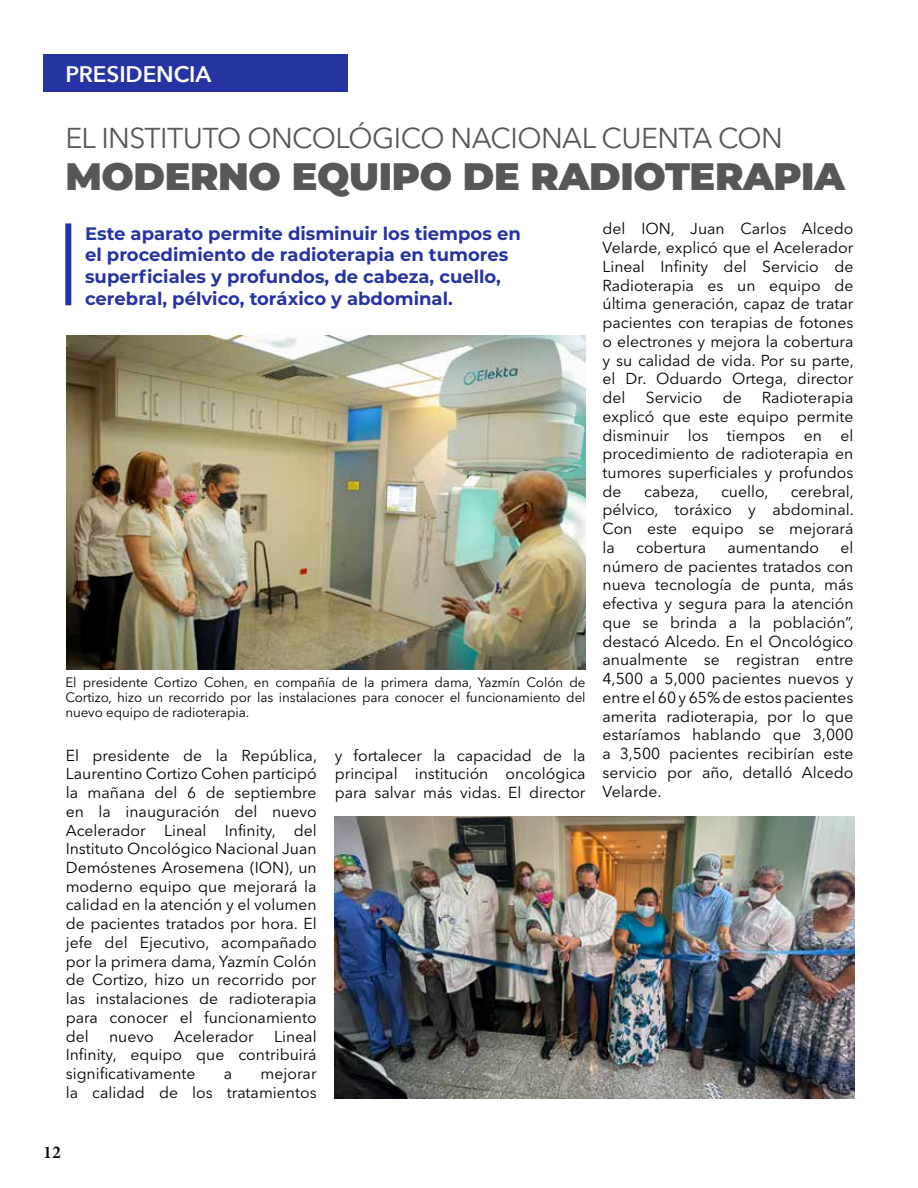
<style>
.page{position:relative;width:918px;height:1188px;background:#fff}
.page>*{position:absolute;margin:0;border:0;box-sizing:border-box;transform-origin:0 0}
.t1{font:900 38.25px "Montserrat";letter-spacing:-.01em;color:#575756}
.t2{font:28.5px "Avenir Next LT Pro";letter-spacing:-.02em;color:#575756}
.t3{font:600 22.5px "Avenir Next";letter-spacing:-.005em;color:#fff}
.t4{font:700 18px/21.6px "Montserrat";color:#2633a3}
.t5{font:600 18px "Minion Pro";color:#000}
.t6{font:15.75px/18.8px "Avenir Next LT Pro";color:#000;text-align:justify}
.t7{font:13.5px/15px "Avenir Next LT Pro";letter-spacing:-.005em;color:#000;text-align:justify}
</style>
<div class="page">
<div style="left:43px;top:54px;width:305px;height:38px;background:#2633a3"></div>
<img style="left:67px;top:336px;width:519px;height:333px">
<img style="left:335px;top:816px;width:520px;height:282px">
<div style="left:65px;top:223px;width:6px;height:82px;background:#2633a3"></div>
<h3 class="t3" style="left:65px;top:55px;width:148px">PRESIDENCIA</h3>
<h2 class="t2" style="left:65px;top:121px;width:719px">EL INSTITUTO ONCOLÓGICO NACIONAL CUENTA CON</h2>
<h1 class="t1" style="left:65px;top:147px;width:781px">MODERNO EQUIPO DE RADIOTERAPIA</h1>
<p class="t4" style="left:85px;top:222px;width:437px">Este aparato permite disminuir los tiempos en el procedimiento de radioterapia en tumores superficiales y profundos, de cabeza, cuello, cerebral, pélvico, toráxico y abdominal.</p>
<p class="t7" style="left:65px;top:675px;width:522px">El presidente Cortizo Cohen, en compañía de la primera dama, Yazmín Colón de Cortizo, hizo un recorrido por las instalaciones para conocer el funcionamiento del nuevo equipo de radioterapia.</p>
<p class="t6" style="left:66px;top:746px;width:253px">El presidente de la República, Laurentino Cortizo Cohen participó la mañana del 6 de septiembre en la inauguración del nuevo Acelerador Lineal Infinity, del Instituto Oncológico Nacional Juan Demóstenes Arosemena (ION), un moderno equipo que mejorará la calidad en la atención y el volumen de pacientes tratados por hora. El jefe del Ejecutivo, acompañado por la primera dama, Yazmín Colón de Cortizo, hizo un recorrido por las instalaciones de radioterapia para conocer el funcionamiento del</p>
<p class="t6" style="left:66px;top:1027px;width:252px;text-indent:209px">Lineal Infinity, equipo que contribuirá significativamente</p>
<p class="t6" style="left:109px;top:1027px;width:46px">nuevo</p>
<p class="t6" style="left:174px;top:1027px;width:82px">Acelerador</p>
<p class="t6" style="left:66px;top:1064px;width:252px;text-align:right">mejorar<br>la calidad de los tratamientos</p>
<p class="t6" style="left:224px;top:1064px;width:10px">a</p>
<p class="t6" style="left:335px;top:746px;width:252px">y fortalecer la capacidad de la principal institución oncológica para salvar más vidas. El director</p>
<p class="t6" style="left:603px;top:219px;width:253px">del ION, Juan Carlos Alcedo Velarde, explicó que el Acelerador Lineal Infinity del Servicio de Radioterapia es un equipo de última generación, capaz de tratar pacientes con terapias de fotones o electrones y mejora la cobertura y su calidad de vida. Por su parte, el Dr. Oduardo Ortega, director del</p>
<p class="t6" style="left:603px;top:388px;width:252px;text-indent:159px">Radioterapia explicó que este equipo permite disminuir los tiempos en el procedimiento de radioterapia en tumores superficiales y profundos de</p>
<p class="t6" style="left:646px;top:388px;width:58px">Servicio</p>
<p class="t6" style="left:723px;top:388px;width:21px">de</p>
<p class="t6" style="left:603px;top:482px;width:253px;text-indent:188px">cerebral, pélvico, toráxico y abdominal.<br>Con este equipo se mejorará la</p>
<p class="t6" style="left:644px;top:482px;width:56px">cabeza,</p>
<p class="t6" style="left:721px;top:482px;width:49px">cuello,</p>
<p class="t6" style="left:603px;top:538px;width:253px;text-indent:238px">el número de pacientes tratados con nueva tecnología de punta, más efectiva y segura para la atención que se brinda a la población”, destacó Alcedo. En el Oncológico anualmente se registran entre 4,500 a 5,000 pacientes nuevos y entre el 60 y 65% de estos pacientes amerita radioterapia, por lo que estaríamos hablando que 3,000 a 3,500 pacientes recibirían este servicio por año, detalló Alcedo Velarde.</p>
<p class="t6" style="left:636px;top:538px;width:72px">cobertura</p>
<p class="t6" style="left:727px;top:538px;width:93px">aumentando</p>
<p class="t5" style="left:43px;top:1140px;width:19px">12</p>
</div>
